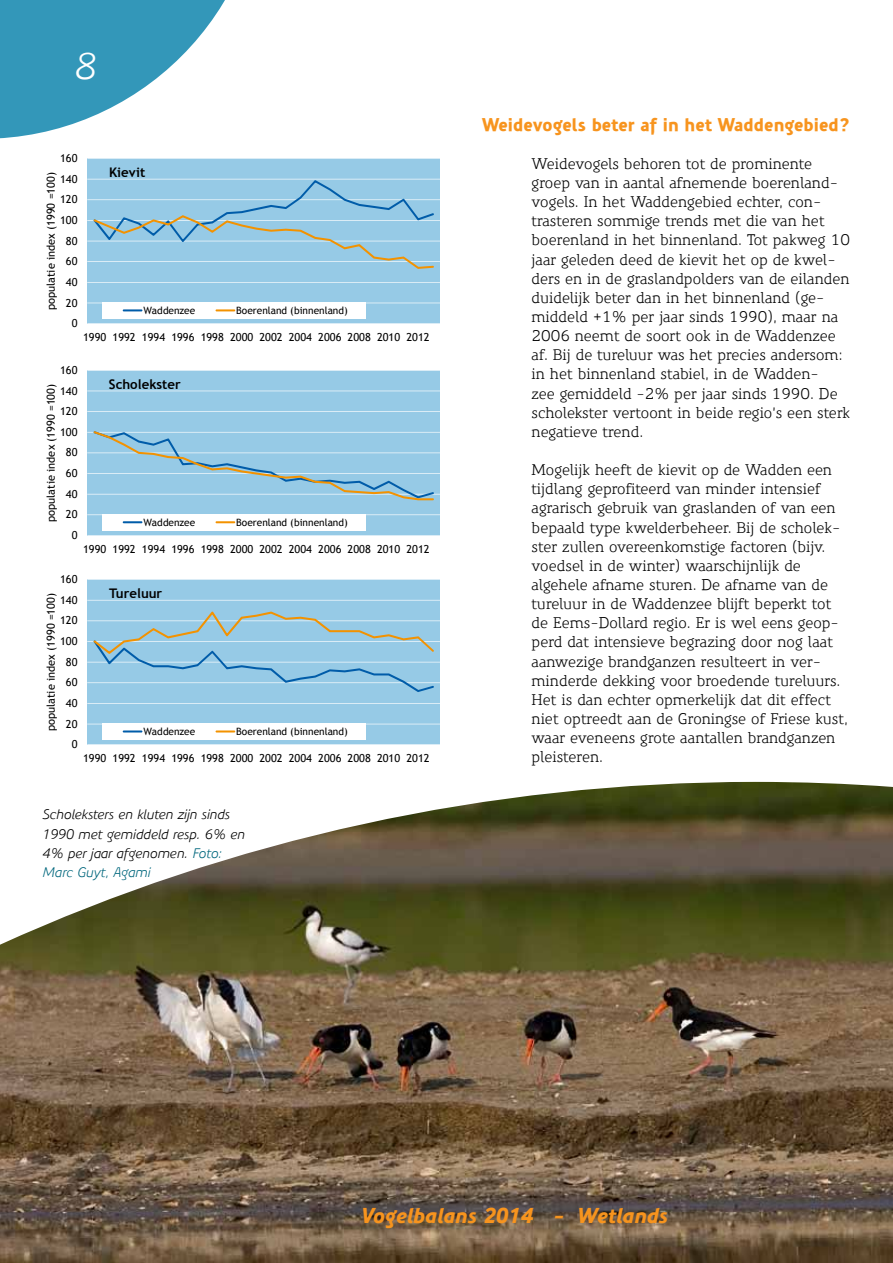
<style>
.page{position:relative;width:893px;height:1263px;background:#fff}
.page>*{position:absolute;margin:0;border:0;box-sizing:border-box;transform-origin:0 0}
.t1{font:italic 36px "Precious Sans";color:#fff}
.t2{font:italic 900 21px "Precious Sans";color:#f7941e}
.t3{font:900 18px "Precious Sans";color:#f7941e}
.t4{font:15px/19.2px "Precious Serif";color:#000}
.t5{font:italic 13.5px/19.2px "Precious Sans";color:#000}
.t6{font:700 13.2px "Trebuchet MS";color:#000}
.t7{font:11.1px "Trebuchet MS";letter-spacing:.005em;color:#000}
.t8{font:10.05px "Trebuchet MS";color:#000}
.s1{color:#00677d}
</style>
<div class="page">
<div style="left:87px;top:158px;width:353px;height:166px;background:#96cae6"></div>
<hr style="left:87px;top:323px;width:353px;height:1px;background:#fff">
<hr style="left:87px;top:303px;width:353px;height:1px;background:#fff">
<hr style="left:87px;top:282px;width:353px;height:1px;background:#fff">
<hr style="left:87px;top:261px;width:353px;height:1px;background:#fff">
<hr style="left:87px;top:241px;width:353px;height:1px;background:#fff">
<hr style="left:87px;top:220px;width:353px;height:1px;background:#fff">
<hr style="left:87px;top:199px;width:353px;height:1px;background:#fff">
<hr style="left:87px;top:179px;width:353px;height:1px;background:#fff">
<hr style="left:87px;top:158px;width:353px;height:1px;background:#fff">
<svg style="left:94px;top:180px;width:340px;height:89px"></svg>
<div style="left:102px;top:302px;width:264px;height:17px;background:#fff"></div>
<svg style="left:123px;top:309px;width:19px;height:2px"></svg>
<svg style="left:216px;top:309px;width:19px;height:2px"></svg>
<div style="left:87px;top:370px;width:353px;height:165px;background:#96cae6"></div>
<hr style="left:87px;top:514px;width:353px;height:1px;background:#fff">
<hr style="left:87px;top:494px;width:353px;height:1px;background:#fff">
<hr style="left:87px;top:473px;width:353px;height:1px;background:#fff">
<hr style="left:87px;top:453px;width:353px;height:1px;background:#fff">
<hr style="left:87px;top:432px;width:353px;height:1px;background:#fff">
<hr style="left:87px;top:411px;width:353px;height:1px;background:#fff">
<hr style="left:87px;top:391px;width:353px;height:1px;background:#fff">
<hr style="left:87px;top:370px;width:353px;height:1px;background:#fff">
<svg style="left:94px;top:431px;width:340px;height:69px"></svg>
<div style="left:102px;top:514px;width:264px;height:16px;background:#fff"></div>
<svg style="left:123px;top:521px;width:19px;height:2px"></svg>
<svg style="left:216px;top:521px;width:19px;height:2px"></svg>
<div style="left:87px;top:579px;width:353px;height:166px;background:#96cae6"></div>
<hr style="left:87px;top:744px;width:353px;height:1px;background:#fff">
<hr style="left:87px;top:724px;width:353px;height:1px;background:#fff">
<hr style="left:87px;top:703px;width:353px;height:1px;background:#fff">
<hr style="left:87px;top:682px;width:353px;height:1px;background:#fff">
<hr style="left:87px;top:662px;width:353px;height:1px;background:#fff">
<hr style="left:87px;top:641px;width:353px;height:1px;background:#fff">
<hr style="left:87px;top:620px;width:353px;height:1px;background:#fff">
<hr style="left:87px;top:600px;width:353px;height:1px;background:#fff">
<hr style="left:87px;top:579px;width:353px;height:1px;background:#fff">
<svg style="left:94px;top:612px;width:340px;height:80px"></svg>
<div style="left:102px;top:723px;width:264px;height:17px;background:#fff"></div>
<svg style="left:123px;top:730px;width:19px;height:2px"></svg>
<svg style="left:216px;top:730px;width:19px;height:2px"></svg>
<img style="left:0;top:782px;width:893px;height:481px">
<svg style="left:0;top:0;width:225px;height:139px"></svg>
<h1 class="t1" style="left:76px;top:43px;width:23px">8</h1>
<p class="t7" style="left:60px;top:152px;width:19px">160</p>
<p class="t7" style="left:44px;top:310px;width:140px;rotate:-90deg">populatie index (1990 =100)</p>
<p class="t7" style="left:60px;top:172px;width:19px">140</p>
<p class="t7" style="left:60px;top:193px;width:19px">120</p>
<p class="t7" style="left:60px;top:214px;width:19px">100</p>
<p class="t7" style="left:66px;top:234px;width:13px">80</p>
<p class="t7" style="left:66px;top:255px;width:13px">60</p>
<p class="t7" style="left:66px;top:275px;width:13px">40</p>
<p class="t7" style="left:66px;top:296px;width:13px">20</p>
<p class="t7" style="left:72px;top:317px;width:7px">0</p>
<p class="t6" style="left:109px;top:164px;width:38px">Kievit</p>
<p class="t8" style="left:143px;top:304px;width:54px">Waddenzee</p>
<p class="t8" style="left:236px;top:304px;width:113px">Boerenland (binnenland)</p>
<p class="t7" style="left:83px;top:330px;width:348px">1990 1992 1994 1996 1998 2000 2002 2004 2006 2008 2010 2012</p>
<p class="t7" style="left:60px;top:363px;width:19px">160</p>
<p class="t7" style="left:44px;top:522px;width:140px;rotate:-90deg">populatie index (1990 =100)</p>
<p class="t7" style="left:60px;top:384px;width:19px">140</p>
<p class="t7" style="left:60px;top:405px;width:19px">120</p>
<p class="t7" style="left:60px;top:425px;width:19px">100</p>
<p class="t7" style="left:66px;top:446px;width:13px">80</p>
<p class="t7" style="left:66px;top:467px;width:13px">60</p>
<p class="t7" style="left:66px;top:487px;width:13px">40</p>
<p class="t7" style="left:66px;top:508px;width:13px">20</p>
<p class="t7" style="left:72px;top:528px;width:7px">0</p>
<p class="t6" style="left:109px;top:376px;width:73px">Scholekster</p>
<p class="t8" style="left:143px;top:516px;width:54px">Waddenzee</p>
<p class="t8" style="left:236px;top:516px;width:113px">Boerenland (binnenland)</p>
<p class="t7" style="left:83px;top:542px;width:348px">1990 1992 1994 1996 1998 2000 2002 2004 2006 2008 2010 2012</p>
<p class="t7" style="left:60px;top:573px;width:19px">160</p>
<p class="t7" style="left:44px;top:731px;width:140px;rotate:-90deg">populatie index (1990 =100)</p>
<p class="t7" style="left:60px;top:593px;width:19px">140</p>
<p class="t7" style="left:60px;top:614px;width:19px">120</p>
<p class="t7" style="left:60px;top:634px;width:19px">100</p>
<p class="t7" style="left:66px;top:655px;width:13px">80</p>
<p class="t7" style="left:66px;top:676px;width:13px">60</p>
<p class="t7" style="left:66px;top:696px;width:13px">40</p>
<p class="t7" style="left:66px;top:717px;width:13px">20</p>
<p class="t7" style="left:72px;top:738px;width:7px">0</p>
<p class="t6" style="left:109px;top:585px;width:55px">Tureluur</p>
<p class="t8" style="left:143px;top:725px;width:54px">Waddenzee</p>
<p class="t8" style="left:236px;top:725px;width:113px">Boerenland (binnenland)</p>
<p class="t7" style="left:83px;top:751px;width:348px">1990 1992 1994 1996 1998 2000 2002 2004 2006 2008 2010 2012</p>
<p class="t5" style="left:43px;top:805px;width:204px">Scholeksters en kluten zijn sinds<br>1990 met gemiddeld resp. 6% en<br>4% per jaar afgenomen. <span class="s1">Foto:<br>Marc Guyt, Agami</span></p>
<p class="t3" style="left:482px;top:113px;width:370px">Weidevogels beter af in het Waddengebied?</p>
<p class="t4" style="left:531px;top:154px;width:320px">Weidevogels behoren tot de prominente groep van in aantal afnemende boerenland&shy;vogels. In het Waddengebied echter, con&shy;trasteren sommige trends met die van het boerenland in het binnenland. Tot pakweg 10 jaar geleden deed de kievit het op de kwel&shy;ders en in de graslandpolders van de eilanden duidelijk beter dan in het binnenland (ge&shy;middeld +1% per jaar sinds 1990), maar na 2006 neemt de soort ook in de Waddenzee af. Bij de tureluur was het precies andersom: in het binnenland stabiel, in de Wadden-<br>zee gemiddeld -2% per jaar sinds 1990. De scholekster vertoont in beide regio’s een sterk negatieve trend.</p>
<p class="t4" style="left:531px;top:460px;width:318px">Mogelijk heeft de kievit op de Wadden een tijdlang geprofiteerd van minder intensief agrarisch gebruik van graslanden of van een bepaald type kwelderbeheer. Bij de scholek&shy;ster zullen overeenkomstige factoren (bijv. voedsel in de winter) waarschijnlijk de algehele afname sturen. De afname van de tureluur in de Waddenzee blijft beperkt tot de Eems-Dollard regio. Er is wel eens geop&shy;perd dat intensieve begrazing door nog laat aanwezige brandganzen resulteert in ver&shy;minderde dekking voor broedende tureluurs.<br>Het is dan echter opmerkelijk dat dit effect niet optreedt aan de Groningse of Friese kust, waar eveneens grote aantallen brandganzen pleisteren.</p>
<h2 class="t2" style="left:361px;top:1202px;width:309px">Vogelbalans 2014 - Wetlands</h2>
</div>
